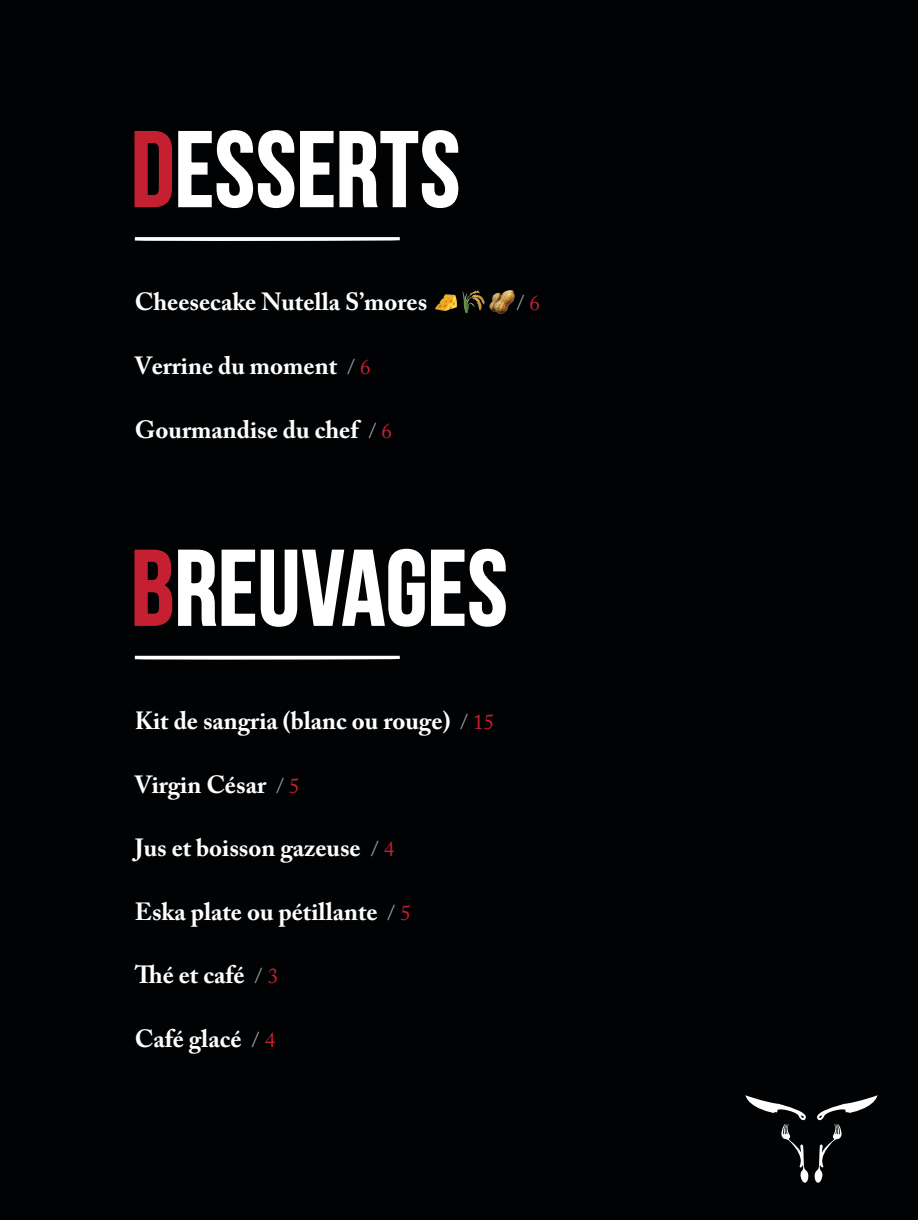
<style>
.page{position:relative;width:918px;height:1220px;background:#010203}
.page>*{position:absolute;margin:0;border:0;box-sizing:border-box;transform-origin:0 0}
.t1{font:700 106.8px "Bebas Neue";letter-spacing:.005em;color:#fff}
.t2{font:700 24.75px "Adobe Caslon Pro";color:#fff}
.t3{font:21.15px "Adobe Caslon Pro";color:rgb(255 255 255/.6)}
.s1{color:#c52032}
.s2{font-weight:400;font-size:21.15px;color:rgb(255 255 255/.6)}
.s3{font-weight:400;font-size:21.15px;color:#c52032}
</style>
<div class="page">
<svg style="left:135px;top:237px;width:265px;height:4px"></svg>
<svg style="left:134px;top:130px;width:325px;height:79px"></svg>
<svg style="left:135px;top:656px;width:265px;height:4px"></svg>
<svg style="left:134px;top:548px;width:372px;height:79px"></svg>
<svg style="left:745px;top:1095px;width:133px;height:87px"></svg>
<img style="left:463px;top:290px;width:21px;height:22px">
<img style="left:435px;top:294px;width:22px;height:17px">
<img style="left:490px;top:291px;width:24px;height:23px">
<h1 class="t1" style="left:131px;top:111px;width:331px"><span class="s1">D</span>ESSERTS</h1>
<p class="t2" style="left:135px;top:287px;width:294px">Cheesecake Nutella S’mores</p>
<p class="t3" style="left:517px;top:291px;width:25px">/ <span class="s1">6</span></p>
<p class="t2" style="left:135px;top:351px;width:238px">Verrine du moment <span class="s2">/</span> <span class="s3">6</span></p>
<p class="t2" style="left:135px;top:414px;width:259px">Gourmandise du chef <span class="s2">/</span> <span class="s3">6</span></p>
<h1 class="t1" style="left:131px;top:529px;width:378px"><span class="s1">B</span>REUVAGES</h1>
<p class="t2" style="left:135px;top:706px;width:361px">Kit de sangria (blanc ou rouge) <span class="s2">/</span> <span class="s3">15</span></p>
<p class="t2" style="left:135px;top:769px;width:166px">Virgin César <span class="s2">/</span> <span class="s3">5</span></p>
<p class="t2" style="left:135px;top:833px;width:261px">Jus et boisson gazeuse <span class="s2">/</span> <span class="s3">4</span></p>
<p class="t2" style="left:135px;top:896px;width:278px">Eska plate ou pétillante <span class="s2">/</span> <span class="s3">5</span></p>
<p class="t2" style="left:135px;top:960px;width:145px">Thé et café <span class="s2">/</span> <span class="s3">3</span></p>
<p class="t2" style="left:135px;top:1024px;width:142px">Café glacé <span class="s2">/</span> <span class="s3">4</span></p>
</div>
